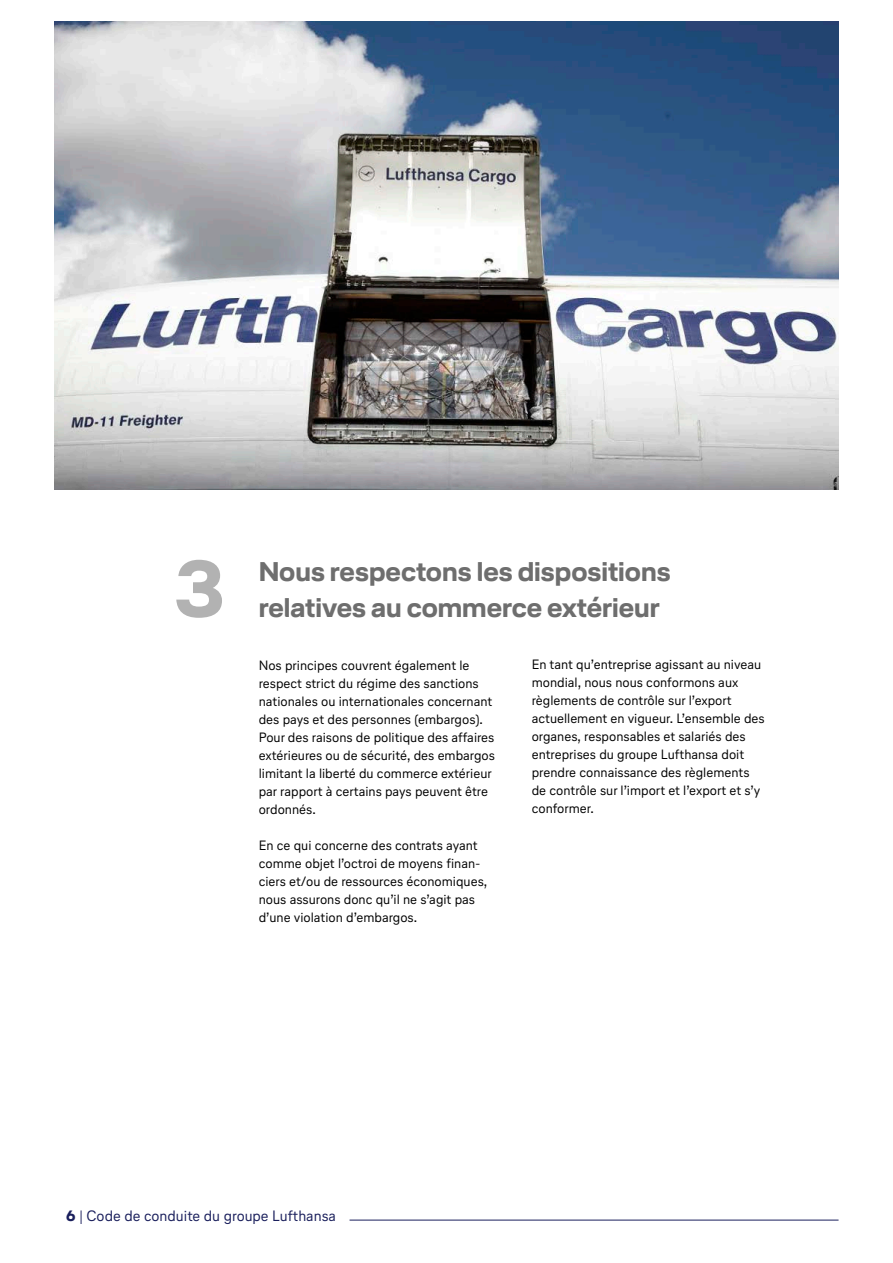
<style>
.page{position:relative;width:893px;height:1263px;background:#fff}
.page>*{position:absolute;margin:0;border:0;box-sizing:border-box;transform-origin:0 0}
.t1{font:700 79.5px "Lufthansa Head";color:#b2b2b2}
.t2{font:700 27px/36px "Lufthansa Head";color:#6e6e6e}
.t3{font:15px "Lufthansa Text";color:#1a1f5c}
.t4{font:13.5px/18px "Lufthansa Text";color:#000}
.s1{font-family:"Lufthansa Head";font-weight:700}
</style>
<div class="page">
<img style="left:54px;top:21px;width:785px;height:468px">
<hr style="left:350px;top:1220px;width:488px;height:1px;background:#1a1f5c">
<h1 class="t1" style="left:175px;top:533px;width:52px">3</h1>
<h2 class="t2" style="left:259px;top:552px;width:413px">Nous respectons les dispositions relatives au commerce extérieur</h2>
<p class="t4" style="left:259px;top:655px;width:238px">Nos principes couvrent également le respect strict du régime des sanctions nationales ou internationales concernant des pays et des personnes (embargos).<br>Pour des raisons de politique des affaires extérieures ou de sécurité, des embargos limitant la liberté du commerce extérieur par rapport à certains pays peuvent être ordonnés.</p>
<p class="t4" style="left:259px;top:835px;width:230px">En ce qui concerne des contrats ayant comme objet l’octroi de moyens finan&shy;ciers et/ou de ressources économiques, nous assurons donc qu’il ne s’agit pas d’une violation d’embargos.</p>
<p class="t4" style="left:532px;top:655px;width:234px">En tant qu’entreprise agissant au niveau mondial, nous nous conformons aux règlements de contrôle sur l’export actuellement en vigueur. L’ensemble des organes, responsables et salariés des entreprises du groupe Lufthansa doit prendre connaissance des règlements de contrôle sur l’import et l’export et s’y conformer.</p>
<p class="t3" style="left:66px;top:1206px;width:271px"><span class="s1">6</span> | Code de conduite du groupe Lufthansa</p>
</div>
